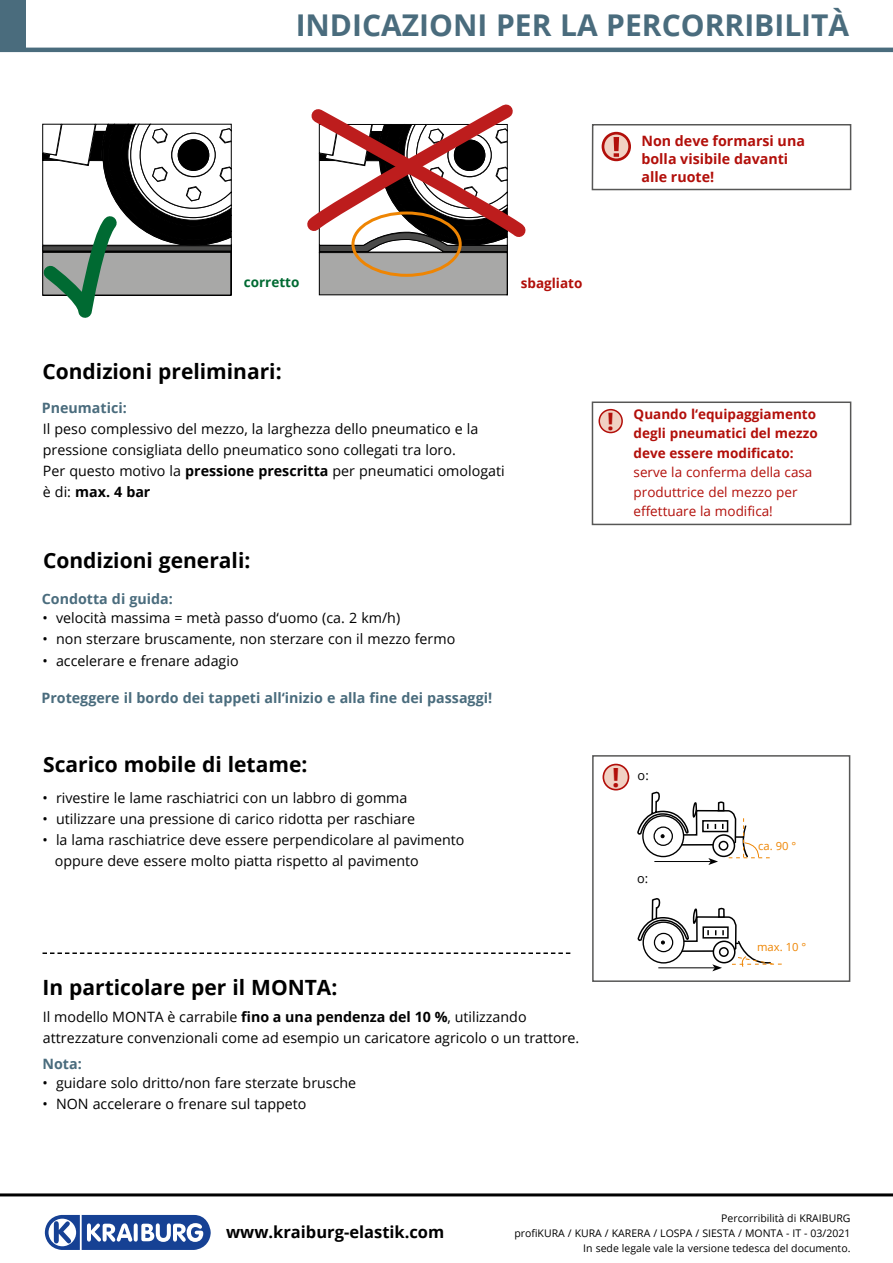
<style>
.page{position:relative;width:893px;height:1263px;background:#fff}
.page>*{position:absolute;margin:0;border:0;box-sizing:border-box;transform-origin:0 0}
.t1{font:700 30px "Open Sans";color:#4a6c7d}
.t2{font:700 26.4px "Open Sans";color:#b20f0a}
.t3{font:700 24px "Open Sans";color:#b20f0a}
.t4{font:700 21px "Open Sans";color:#000}
.t5{font:700 16.5px "Open Sans";color:#000}
.t6{font:14.25px/21px "Open Sans";color:#000}
.t7{font:700 14.25px "Open Sans";color:#4a6c7d}
.t8{font:700 14.25px/18px "Open Sans";color:#b20f0a}
.t9{font:700 13.5px/19.5px "Open Sans";color:#b20f0a;text-align:justify}
.t10{font:13.5px/19.5px "Open Sans";color:#b20f0a}
.t11{font:700 13.5px "Open Sans";color:#006a32}
.t12{font:12.75px "Open Sans";color:#000}
.t13{font:11.25px "Open Sans";color:#ee8503}
.t14{font:10.5px/15px "Open Sans";color:#000;text-align:right}
.s1{font-weight:700}
</style>
<div class="page">
<div style="left:592px;top:755px;width:258px;height:227px;border:2px solid #575756"></div>
<div style="left:592px;top:124px;width:259px;height:66px;border:2px solid #575756"></div>
<svg style="left:603px;top:133px;width:27px;height:27px"></svg>
<div style="left:602px;top:132px;width:29px;height:29px;border:3px solid #b20f0a;border-radius:50%"></div>
<svg style="left:614px;top:137px;width:5px;height:20px"></svg>
<div style="left:592px;top:401px;width:259px;height:124px;border:2px solid #575756"></div>
<div style="left:599px;top:410px;width:23px;height:22px;background:#f1d1c3;border-radius:50%"></div>
<div style="left:598px;top:409px;width:25px;height:24px;border:2px solid #b20f0a;border-radius:50%"></div>
<svg style="left:636px;top:522px;width:146px;height:449px"></svg>
<div style="left:603px;top:764px;width:25px;height:26px;background:#f1d1c3;border-radius:50%"></div>
<div style="left:602px;top:764px;width:27px;height:26px;border:2px solid #b20f0a;border-radius:50%"></div>
<svg style="left:43px;top:952px;width:527px;height:2px"></svg>
<svg style="left:42px;top:123px;width:190px;height:173px"></svg>
<svg style="left:42px;top:204px;width:87px;height:114px"></svg>
<svg style="left:307px;top:104px;width:219px;height:192px"></svg>
<hr style="left:0;top:48px;width:893px;height:4px;background:#4a6c7d">
<div style="left:0;top:0;width:26px;height:51px;background:#4a6c7d"></div>
<svg style="left:44px;top:1214px;width:167px;height:36px"></svg>
<hr style="left:0;top:1193px;width:893px;height:3px;background:#000">
<h1 class="t1" style="left:296px;top:4px;width:555px">INDICAZIONI PER LA PERCORRIBILITÀ</h1>
<p class="t8" style="left:641px;top:131px;width:165px">Non deve formarsi una bolla visibile davanti alle ruote!</p>
<p class="t11" style="left:244px;top:273px;width:57px">corretto</p>
<p class="t9" style="left:521px;top:273px;width:63px">sbagliato</p>
<h3 class="t4" style="left:42px;top:357px;width:241px">Condizioni preliminari:</h3>
<p class="t7" style="left:42px;top:397px;width:86px">Pneumatici:</p>
<p class="t6" style="left:43px;top:418px;width:463px">Il peso complessivo del mezzo, la larghezza dello pneumatico e la pressione consigliata dello pneumatico sono collegati tra loro.<br>Per questo motivo la <span class="s1">pressione prescritta</span> per pneumatici omologati è di: <span class="s1">max. 4 bar</span></p>
<h3 class="t4" style="left:43px;top:546px;width:209px">Condizioni generali:</h3>
<p class="t7" style="left:42px;top:589px;width:133px">Condotta di guida:</p>
<p class="t6" style="left:43px;top:607px;width:359px">• velocità massima = metà passo d‘uomo (ca. 2 km/h)</p>
<p class="t6" style="left:43px;top:628px;width:414px">• non sterzare bruscamente, non sterzare con il mezzo fermo</p>
<p class="t6" style="left:43px;top:649px;width:198px">• accelerare e frenare adagio</p>
<p class="t7" style="left:41px;top:688px;width:452px">Proteggere il bordo dei tappeti all‘inizio e alla fine dei passaggi!</p>
<h3 class="t4" style="left:43px;top:749px;width:266px">Scarico mobile di letame:</h3>
<p class="t6" style="left:43px;top:787px;width:366px">• rivestire le lame raschiatrici con un labbro di gomma</p>
<p class="t6" style="left:43px;top:808px;width:374px">• utilizzare una pressione di carico ridotta per raschiare</p>
<p class="t6" style="left:55px;top:829px;width:411px;text-indent:-12px">• la lama raschiatrice deve essere perpendicolare al pavimento oppure deve essere molto piatta rispetto al pavimento</p>
<h3 class="t4" style="left:43px;top:972px;width:296px">In particolare per il MONTA:</h3>
<p class="t6" style="left:43px;top:1005px;width:538px">Il modello MONTA è carrabile <span class="s1">fino a una pendenza del 10 %</span>, utilizzando attrezzature convenzionali come ad esempio un caricatore agricolo o un trattore.</p>
<p class="t7" style="left:43px;top:1053px;width:41px">Nota:</p>
<p class="t6" style="left:43px;top:1072px;width:315px">• guidare solo dritto/non fare sterzate brusche</p>
<p class="t6" style="left:43px;top:1093px;width:266px">• NON accelerare o frenare sul tappeto</p>
<h3 class="t3" style="left:607px;top:404px;width:8px">!</h3>
<p class="t9" style="left:634px;top:404px;width:186px">Quando l‘equipaggiamento degli pneumatici del mezzo deve essere modificato:</p>
<p class="t10" style="left:634px;top:462px;width:180px">serve la conferma della casa produttrice del mezzo per effettuare la modifica!</p>
<h2 class="t2" style="left:612px;top:759px;width:9px">!</h2>
<p class="t12" style="left:638px;top:766px;width:13px">o:</p>
<p class="t12" style="left:637px;top:870px;width:13px">o:</p>
<p class="t13" style="left:758px;top:838px;width:40px">ca. 90 °</p>
<p class="t13" style="left:757px;top:940px;width:51px">max. 10 °</p>
<p class="t5" style="left:226px;top:1221px;width:220px">www.kraiburg-elastik.com</p>
<p class="t14" style="left:514px;top:1211px;width:338px">Percorribilità di KRAIBURG<br>profiKURA / KURA / KARERA / LOSPA / SIESTA / MONTA - IT - 03/2021<br>In sede legale vale la versione tedesca del documento.</p>
</div>
